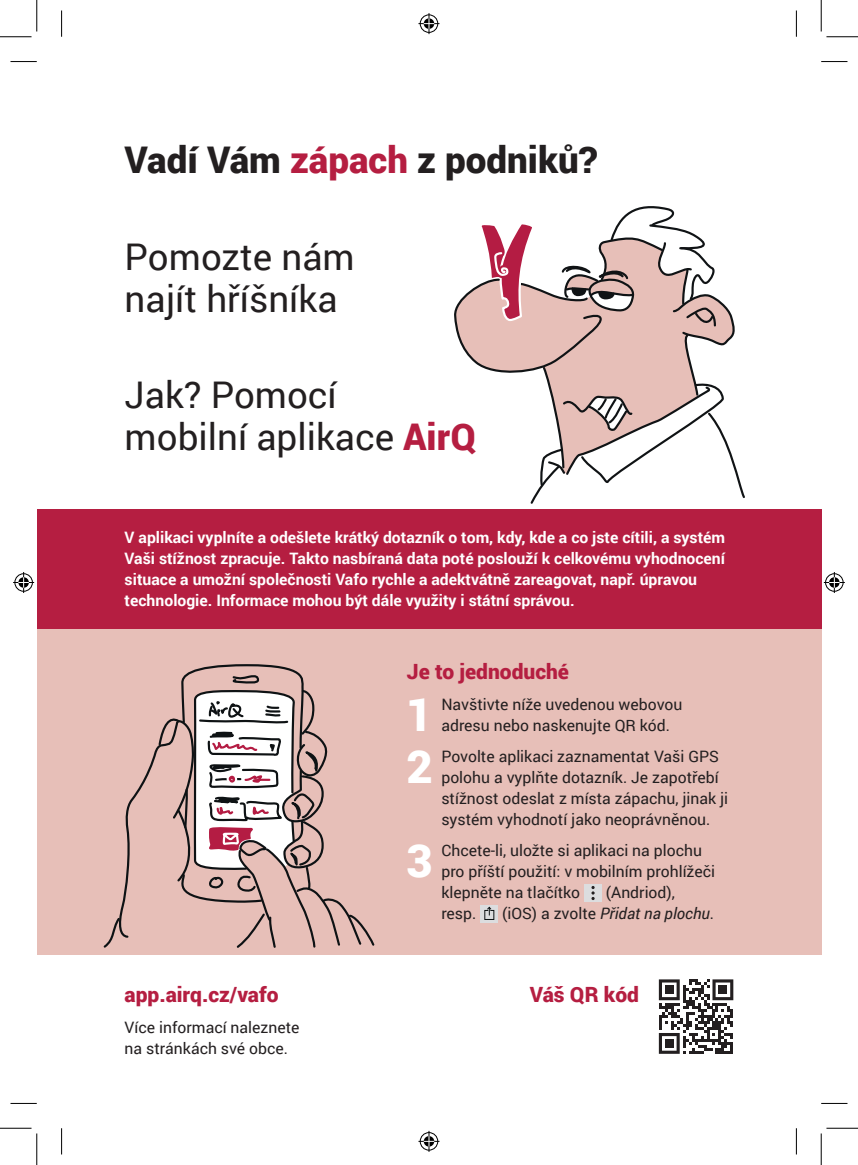
<style>
.page{position:relative;width:858px;height:1165px;background:#fff}
.page>*{position:absolute;margin:0;border:0;box-sizing:border-box;transform-origin:0 0}
.t1{font:900 45.5px "Roboto";color:#fff}
.t2{font:36.75px/42px "Roboto";color:#231f20}
.t3{font:900 36.75px "Roboto";color:#231f20}
.t4{font:900 21px "Roboto";color:#b51e41}
.t5{font:15.75px/21px "Roboto";color:#231f20}
.t6{font:700 15.75px/21px "Roboto";color:#fff}
.t7{font:italic 15.75px "Roboto";color:#231f20}
.s1{color:#b51e41}
.s2{font-weight:900;color:#b51e41}
.s3{font-style:normal}
</style>
<div class="page">
<div style="left:37px;top:628px;width:784px;height:326px;background:#e7bfb8"></div>
<svg style="left:658px;top:979px;width:75px;height:75px"></svg>
<div style="left:664px;top:985px;width:9px;height:9px;background:#231f20"></div>
<div style="left:718px;top:985px;width:9px;height:9px;background:#231f20"></div>
<div style="left:664px;top:1039px;width:9px;height:9px;background:#231f20"></div>
<div style="left:37px;top:509px;width:784px;height:119px;background:#b51e41"></div>
<div style="left:584px;top:884px;width:17px;height:18px;background:#dcdddf"></div>
<svg style="left:591px;top:886px;width:3px;height:14px"></svg>
<div style="left:480px;top:905px;width:18px;height:18px;background:#dcdddf"></div>
<svg style="left:484px;top:906px;width:10px;height:14px"></svg>
<svg style="left:454px;top:206px;width:291px;height:298px"></svg>
<svg style="left:103px;top:664px;width:272px;height:284px"></svg>
<svg style="left:10px;top:61px;width:27px;height:1px"></svg>
<svg style="left:821px;top:61px;width:26px;height:1px"></svg>
<svg style="left:10px;top:1103px;width:27px;height:1px"></svg>
<svg style="left:821px;top:1103px;width:26px;height:1px"></svg>
<svg style="left:61px;top:11px;width:1px;height:26px"></svg>
<svg style="left:61px;top:1128px;width:1px;height:26px"></svg>
<svg style="left:795px;top:11px;width:1px;height:26px"></svg>
<svg style="left:795px;top:1128px;width:1px;height:26px"></svg>
<hr style="left:0;top:36px;width:32px;height:1px;background:#000">
<hr style="left:826px;top:36px;width:31px;height:1px;background:#000">
<hr style="left:0;top:1128px;width:32px;height:1px;background:#000">
<hr style="left:826px;top:1128px;width:31px;height:1px;background:#000">
<hr style="left:36px;top:0;width:1px;height:32px;background:#000">
<hr style="left:36px;top:1133px;width:1px;height:32px;background:#000">
<hr style="left:820px;top:0;width:1px;height:32px;background:#000">
<hr style="left:820px;top:1133px;width:1px;height:32px;background:#000">
<svg style="left:418px;top:13px;width:21px;height:21px"></svg>
<svg style="left:418px;top:1131px;width:21px;height:21px"></svg>
<svg style="left:13px;top:572px;width:21px;height:21px"></svg>
<svg style="left:823px;top:572px;width:21px;height:21px"></svg>
<h2 class="t3" style="left:125px;top:134px;width:474px">Vadí Vám <span class="s1">zápach</span> z podniků?</h2>
<h2 class="t2" style="left:125px;top:234px;width:231px">Pomozte nám najít hříšníka</h2>
<h2 class="t2" style="left:125px;top:373px;width:353px">Jak? Pomocí<br>mobilní aplikace <span class="s2">AirQ</span></h2>
<p class="t6" style="left:125px;top:526px;width:602px">V aplikaci vyplníte a odešlete krátký dotazník o tom, kdy, kde a co jste cítili, a systém Vaši stížnost zpracuje. Takto nasbíraná data poté poslouží k celkovému vyhodnocení situace a umožní společnosti Vafo rychle a adektvátně zareagovat, např. úpravou technologie. Informace mohou být dále využity i státní správou.</p>
<h3 class="t4" style="left:406px;top:657px;width:164px">Je to jednoduché</h3>
<h1 class="t1" style="left:406px;top:683px;width:28px">1</h1>
<p class="t5" style="left:441px;top:694px;width:242px">Navštivte níže uvedenou webovou adresu nebo naskenujte QR kód.</p>
<h1 class="t1" style="left:406px;top:735px;width:28px">2</h1>
<p class="t5" style="left:441px;top:745px;width:288px">Povolte aplikaci zaznamentat Vaši GPS polohu a vyplňte dotazník. Je zapotřebí stížnost odeslat z místa zápachu, jinak ji systém vyhodnotí jako neoprávněnou.</p>
<h1 class="t1" style="left:406px;top:829px;width:28px">3</h1>
<p class="t5" style="left:441px;top:839px;width:275px">Chcete-li, uložte si aplikaci na plochu pro příští použití: v mobilním prohlížeči klepněte na tlačítko</p>
<p class="t5" style="left:605px;top:881px;width:70px">(Andriod),</p>
<h3 class="t4" style="left:125px;top:979px;width:155px">app.airq.cz/vafo</h3>
<p class="t5" style="left:125px;top:1016px;width:176px">Více informací naleznete na stránkách své obce.</p>
<p class="t5" style="left:441px;top:902px;width:36px">resp.</p>
<p class="t7" style="left:502px;top:902px;width:213px"><span class="s3">(iOS) a zvolte</span> Přidat na plochu<span class="s3">.</span></p>
<h3 class="t4" style="left:529px;top:979px;width:111px">Váš QR kód</h3>
</div>
